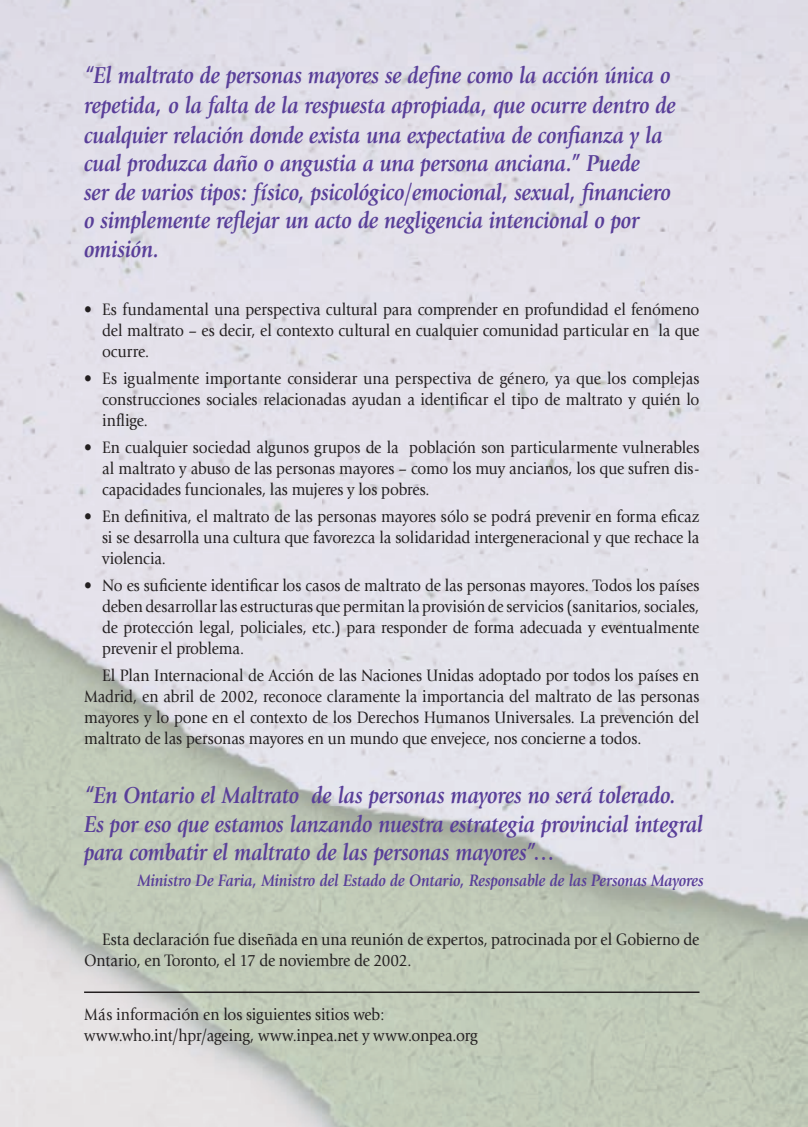
<style>
.page{position:relative;width:808px;height:1127px;background:#fff}
.page>*{position:absolute;margin:0;border:0;box-sizing:border-box;transform-origin:0 0}
.t1{font:italic 700 24px/29px "Giovanni";letter-spacing:-.01em;color:#593f99;scale:.9 1}
.t2{font:17.25px/21px "Giovanni";letter-spacing:-.005em;color:#231f20;text-align:justify;scale:.9 1}
.t3{font:italic 700 17.25px "Giovanni";letter-spacing:-.01em;color:#593f99;scale:.9 1}
</style>
<div class="page">
<hr style="left:84px;top:991px;width:615px;height:2px;background:#231f20">
<p class="t1" style="left:84px;top:61px;width:659px">“El maltrato de personas mayores se define como la acción única o repetida, o la falta de la respuesta apropiada, que ocurre dentro de cualquier relación donde exista una expectativa de confianza y la cual produzca daño o angustia a una persona anciana.” Puede<br>ser de varios tipos: físico, psicológico/emocional, sexual, financiero o simplemente reflejar un acto de negligencia intencional o por omisión.</p>
<p class="t2" style="left:102px;top:299px;width:665px;text-indent:-18px">• Es fundamental una perspectiva cultural para comprender en profundidad el fenómeno del maltrato – es decir, el contexto cultural en cualquier comunidad particular en la que ocurre.</p>
<p class="t2" style="left:102px;top:368px;width:665px;text-indent:-18px">• Es igualmente importante considerar una perspectiva de género, ya que los complejas construcciones sociales relacionadas ayudan a identificar el tipo de maltrato y quién lo inflige.</p>
<p class="t2" style="left:102px;top:437px;width:665px;text-indent:-18px">• En cualquier sociedad algunos grupos de la población son particularmente vulnerables al maltrato y abuso de las personas mayores – como los muy ancianos, los que sufren dis&shy;capacidades funcionales, las mujeres y los pobres.</p>
<p class="t2" style="left:102px;top:506px;width:665px;text-indent:-18px">• En definitiva, el maltrato de las personas mayores sólo se podrá prevenir en forma eficaz si se desarrolla una cultura que favorezca la solidaridad intergeneracional y que rechace la violencia.</p>
<p class="t2" style="left:102px;top:575px;width:665px;text-indent:-18px">• No es suficiente identificar los casos de maltrato de las personas mayores. Todos los países deben desarrollar las estructuras que permitan la provisión de servicios (sanitarios, sociales, de protección legal, policiales, etc.) para responder de forma adecuada y eventualmente prevenir el problema.</p>
<p class="t2" style="left:84px;top:665px;width:685px;text-indent:18px">El Plan Internacional de Acción de las Naciones Unidas adoptado por todos los países en Madrid, en abril de 2002, reconoce claramente la importancia del maltrato de las personas mayores y lo pone en el contexto de los Derechos Humanos Universales. La prevención del maltrato de las personas mayores en un mundo que envejece, nos concierne a todos.</p>
<h1 class="t1" style="left:84px;top:781px;width:689px;line-height:28.5px">“En Ontario el Maltrato de las personas mayores no será tolerado.<br>Es por eso que estamos lanzando nuestra estrategia provincial integral para combatir el maltrato de las personas mayores”…</h1>
<p class="t3" style="left:137px;top:870px;width:631px">Ministro De Faria, Ministro del Estado de Ontario, Responsable de las Personas Mayores</p>
<p class="t2" style="left:84px;top:929px;width:685px;text-indent:18px">Esta declaración fue diseñada en una reunión de expertos, patrocinada por el Gobierno de<br>Ontario, en Toronto, el 17 de noviembre de 2002.</p>
<p class="t2" style="left:84px;top:1004px;width:439px">Más información en los siguientes sitios web: www.who.int/hpr/ageing, www.inpea.net y www.onpea.org</p>
</div>
